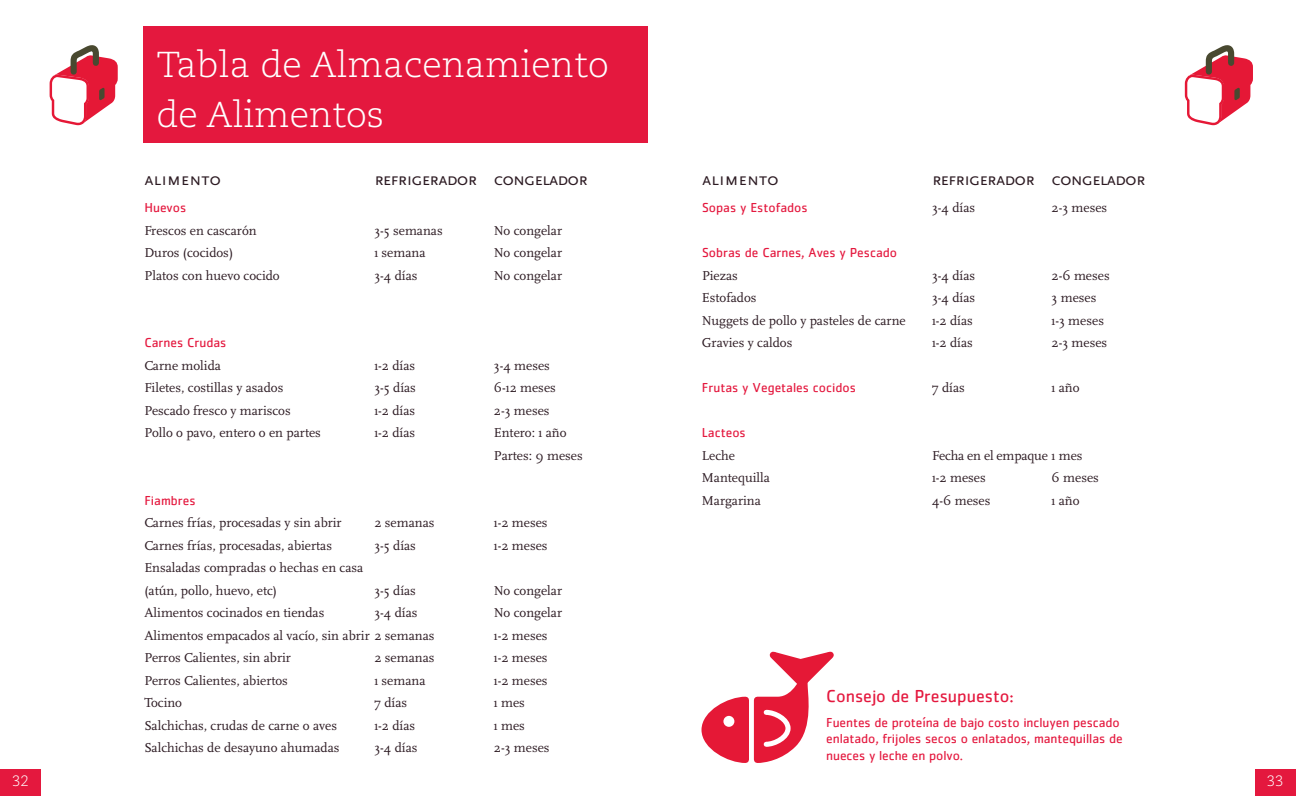
<style>
.page{position:relative;width:1296px;height:810px;background:#fff}
.page>*{position:absolute;margin:0;border:0;box-sizing:border-box;transform-origin:0 0}
.t1{font:300 36px/49.5px "Caecilia";color:#fff}
.t2{font:18px "Scala Sans LF Caps";letter-spacing:-.05em;color:#2c1a22}
.t3{font:18px "Cachet";color:#e4183e}
.t4{font:18px "Scala Sans LF Caps";color:#2c1a22}
.t5{font:300 15px "Caecilia";color:#fff}
.t6{font:13.5px/22.5px "Scala";color:#2c1a22}
.t7{font:13.5px/16.5px "Cachet";letter-spacing:-.005em;color:#e4183e}
</style>
<div class="page">
<svg style="left:702px;top:652px;width:132px;height:111px"></svg>
<div style="left:1255px;top:770px;width:41px;height:26px;background:#e4183e"></div>
<div style="left:0;top:770px;width:41px;height:26px;background:#e4183e"></div>
<div style="left:143px;top:26px;width:505px;height:116px;background:#e4183e"></div>
<svg style="left:50px;top:45px;width:68px;height:80px"></svg>
<svg style="left:1185px;top:45px;width:68px;height:80px"></svg>
<h1 class="t1" style="left:157px;top:43px;width:454px">Tabla de Almacenamiento de Alimentos</h1>
<h2 class="t4" style="left:144px;top:173px;width:78px">alimento</h2>
<h2 class="t2" style="left:374px;top:173px;width:215px">refrigerador congelador</h2>
<p class="t7" style="left:144px;top:199px;width:43px">Huevos</p>
<p class="t6" style="left:144px;top:219px;width:114px">Frescos en cascarón</p>
<p class="t6" style="left:374px;top:219px;width:70px">3-5 semanas</p>
<p class="t6" style="left:494px;top:219px;width:70px">No congelar</p>
<p class="t6" style="left:144px;top:241px;width:90px">Duros (cocidos)</p>
<p class="t6" style="left:374px;top:241px;width:53px">ı semana</p>
<p class="t6" style="left:494px;top:241px;width:70px">No congelar</p>
<p class="t6" style="left:144px;top:264px;width:137px">Platos con huevo cocido</p>
<p class="t6" style="left:374px;top:264px;width:45px">3-4 días</p>
<p class="t6" style="left:494px;top:264px;width:70px">No congelar</p>
<p class="t7" style="left:144px;top:334px;width:84px">Carnes Crudas</p>
<p class="t6" style="left:144px;top:354px;width:78px">Carne molida</p>
<p class="t6" style="left:374px;top:354px;width:42px">ı-2 días</p>
<p class="t6" style="left:494px;top:354px;width:57px">3-4 meses</p>
<p class="t6" style="left:144px;top:376px;width:141px">Filetes, costillas y asados</p>
<p class="t6" style="left:374px;top:376px;width:43px">3-5 días</p>
<p class="t6" style="left:494px;top:376px;width:63px">6-ı2 meses</p>
<p class="t6" style="left:144px;top:399px;width:148px">Pescado fresco y mariscos</p>
<p class="t6" style="left:374px;top:399px;width:42px">ı-2 días</p>
<p class="t6" style="left:494px;top:399px;width:57px">2-3 meses</p>
<p class="t6" style="left:144px;top:421px;width:178px">Pollo o pavo, entero o en partes</p>
<p class="t6" style="left:374px;top:421px;width:42px">ı-2 días</p>
<p class="t6" style="left:494px;top:421px;width:90px">Entero: ı año<br>Partes: 9 meses</p>
<p class="t7" style="left:144px;top:492px;width:53px">Fiambres</p>
<p class="t6" style="left:144px;top:511px;width:199px">Carnes frías, procesadas y sin abrir</p>
<p class="t6" style="left:374px;top:511px;width:62px">2 semanas</p>
<p class="t6" style="left:494px;top:511px;width:55px">ı-2 meses</p>
<p class="t6" style="left:144px;top:534px;width:189px">Carnes frías, procesadas, abiertas</p>
<p class="t6" style="left:374px;top:534px;width:43px">3-5 días</p>
<p class="t6" style="left:494px;top:534px;width:55px">ı-2 meses</p>
<p class="t6" style="left:144px;top:556px;width:221px">Ensaladas compradas o hechas en casa (atún, pollo, huevo, etc)</p>
<p class="t6" style="left:374px;top:579px;width:43px">3-5 días</p>
<p class="t6" style="left:494px;top:579px;width:70px">No congelar</p>
<p class="t6" style="left:144px;top:601px;width:182px">Alimentos cocinados en tiendas</p>
<p class="t6" style="left:374px;top:601px;width:45px">3-4 días</p>
<p class="t6" style="left:494px;top:601px;width:70px">No congelar</p>
<p class="t6" style="left:144px;top:624px;width:292px">Alimentos empacados al vacío, sin abrir 2 semanas</p>
<p class="t6" style="left:494px;top:624px;width:55px">ı-2 meses</p>
<p class="t6" style="left:144px;top:646px;width:148px">Perros Calientes, sin abrir</p>
<p class="t6" style="left:374px;top:646px;width:62px">2 semanas</p>
<p class="t6" style="left:494px;top:646px;width:55px">ı-2 meses</p>
<p class="t6" style="left:144px;top:669px;width:145px">Perros Calientes, abiertos</p>
<p class="t6" style="left:374px;top:669px;width:53px">ı semana</p>
<p class="t6" style="left:494px;top:669px;width:55px">ı-2 meses</p>
<p class="t6" style="left:144px;top:691px;width:39px">Tocino</p>
<p class="t6" style="left:374px;top:691px;width:34px">7 días</p>
<p class="t6" style="left:494px;top:691px;width:32px">ı mes</p>
<p class="t6" style="left:144px;top:714px;width:194px">Salchichas, crudas de carne o aves</p>
<p class="t6" style="left:374px;top:714px;width:42px">ı-2 días</p>
<p class="t6" style="left:494px;top:714px;width:32px">ı mes</p>
<p class="t6" style="left:144px;top:736px;width:197px">Salchichas de desayuno ahumadas</p>
<p class="t6" style="left:374px;top:736px;width:45px">3-4 días</p>
<p class="t6" style="left:494px;top:736px;width:57px">2-3 meses</p>
<h2 class="t4" style="left:702px;top:173px;width:78px">alimento</h2>
<h2 class="t2" style="left:932px;top:173px;width:215px">refrigerador congelador</h2>
<p class="t7" style="left:702px;top:199px;width:107px">Sopas y Estofados</p>
<p class="t6" style="left:932px;top:196px;width:45px">3-4 días</p>
<p class="t6" style="left:1052px;top:196px;width:57px">2-3 meses</p>
<p class="t7" style="left:702px;top:244px;width:197px">Sobras de Carnes, Aves y Pescado</p>
<p class="t6" style="left:702px;top:264px;width:37px">Piezas</p>
<p class="t6" style="left:932px;top:264px;width:45px">3-4 días</p>
<p class="t6" style="left:1052px;top:264px;width:60px">2-6 meses</p>
<p class="t6" style="left:702px;top:286px;width:56px">Estofados</p>
<p class="t6" style="left:932px;top:286px;width:45px">3-4 días</p>
<p class="t6" style="left:1052px;top:286px;width:46px">3 meses</p>
<p class="t6" style="left:702px;top:309px;width:205px">Nuggets de pollo y pasteles de carne</p>
<p class="t6" style="left:932px;top:309px;width:42px">ı-2 días</p>
<p class="t6" style="left:1052px;top:309px;width:54px">ı-3 meses</p>
<p class="t6" style="left:702px;top:331px;width:92px">Gravies y caldos</p>
<p class="t6" style="left:932px;top:331px;width:42px">ı-2 días</p>
<p class="t6" style="left:1052px;top:331px;width:57px">2-3 meses</p>
<p class="t7" style="left:702px;top:379px;width:155px">Frutas y Vegetales cocidos</p>
<p class="t6" style="left:932px;top:376px;width:34px">7 días</p>
<p class="t6" style="left:1052px;top:376px;width:29px">ı año</p>
<p class="t7" style="left:702px;top:424px;width:45px">Lacteos</p>
<p class="t6" style="left:702px;top:444px;width:35px">Leche</p>
<p class="t6" style="left:932px;top:444px;width:152px">Fecha en el empaque ı mes</p>
<p class="t6" style="left:702px;top:466px;width:69px">Mantequilla</p>
<p class="t6" style="left:932px;top:466px;width:55px">ı-2 meses</p>
<p class="t6" style="left:1052px;top:466px;width:49px">6 meses</p>
<p class="t6" style="left:702px;top:489px;width:60px">Margarina</p>
<p class="t6" style="left:932px;top:489px;width:60px">4-6 meses</p>
<p class="t6" style="left:1052px;top:489px;width:29px">ı año</p>
<h2 class="t3" style="left:826px;top:686px;width:189px">Consejo de Presupuesto:</h2>
<p class="t7" style="left:826px;top:714px;width:298px">Fuentes de proteína de bajo costo incluyen pescado enlatado, frijoles secos o enlatados, mantequillas de nueces y leche en polvo.</p>
<p class="t5" style="left:12px;top:775px;width:18px">32</p>
<p class="t5" style="left:1267px;top:775px;width:18px">33</p>
</div>
